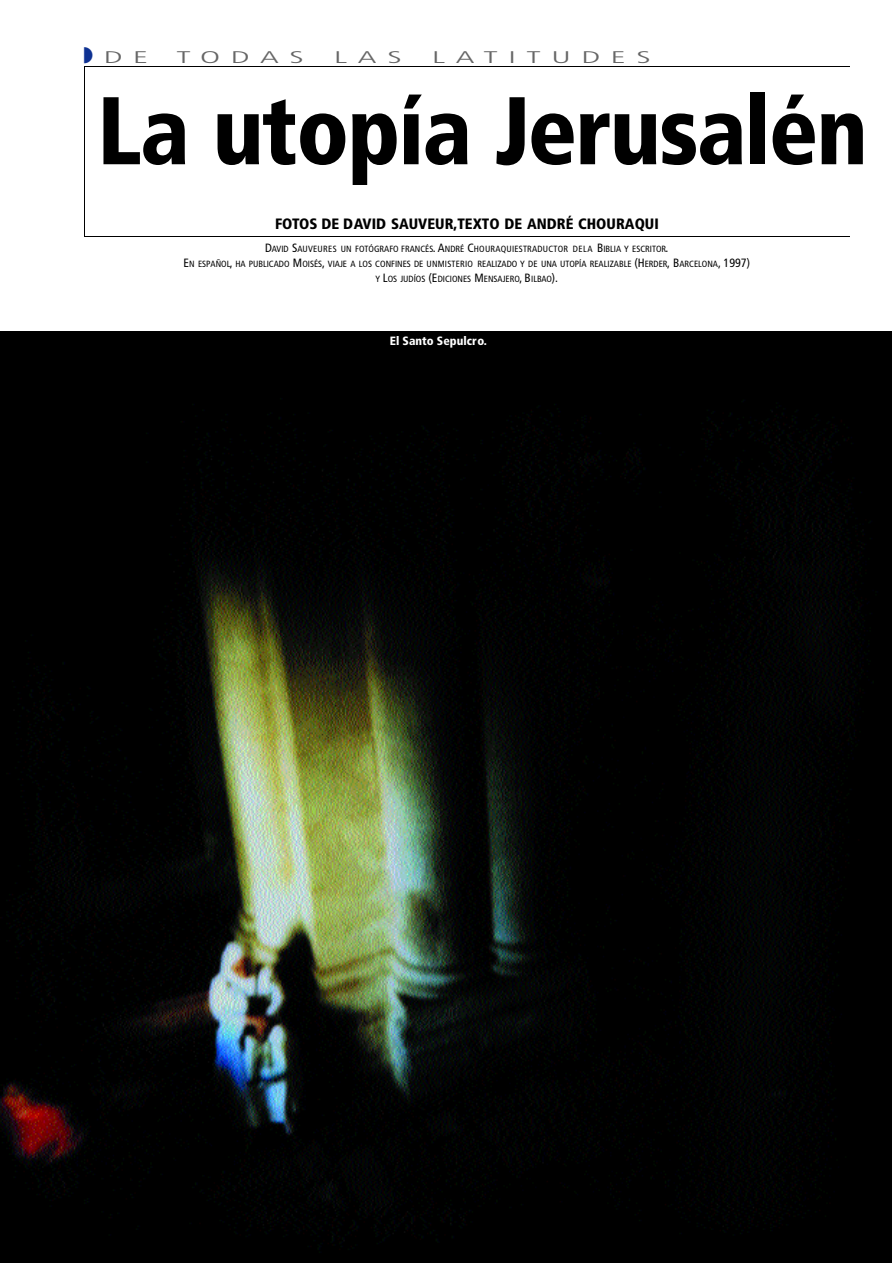
<style>
.page{position:relative;width:893px;height:1263px;background:#fff}
.page>*{position:absolute;margin:0;border:0;box-sizing:border-box;transform-origin:0 0}
.t1{font:900 condensed 96px "Frutiger";letter-spacing:-.02em;color:#000;scale:.96 1}
.t2{font:300 condensed 16.8px "Frutiger";color:#666;scale:2 1}
.t3{font:900 condensed 15px "Frutiger";color:#000}
.t4{font:900 condensed 12px "Frutiger";color:#fff}
.t5{font:condensed 9px/15px "Frutiger";color:#000;text-align:center}
.s1{color:#0e3192}
.s2{font-size:12px}
</style>
<div class="page">
<hr style="left:84px;top:236px;width:765px;height:1px;background:#000">
<img style="left:0;top:352px;width:891px;height:911px">
<div style="left:0;top:332px;width:891px;height:20px;background:#000"></div>
<hr style="left:84px;top:67px;width:1px;height:170px;background:#000">
<hr style="left:84px;top:66px;width:765px;height:1px;background:#000">
<h2 class="t2" style="left:83px;top:50px;width:34px"><span class="s1">◗</span> D E</h2>
<h2 class="t2" style="left:176px;top:50px;width:65px">T O D A S</h2>
<h2 class="t2" style="left:334px;top:50px;width:35px">L A S</h2>
<h2 class="t2" style="left:432px;top:50px;width:111px">L A T I T U D E S</h2>
<h1 class="t1" style="left:97px;top:92px;width:804px">La utopía Je r u s a l é n</h1>
<h3 class="t3" style="left:275px;top:218px;width:385px">FOTOS DE DAVID SAUVEUR,TEXTO DE ANDRÉ CHOURAQUI</h3>
<p class="t5" style="left:184px;top:242px;width:568px"><span class="s2">D</span>AVID <span class="s2">S</span>AUVEURES UN FOTÓGRAFO FRANCÉS<span class="s2">. A</span>NDRÉ <span class="s2">C</span>HOURAQUIESTRADUCTOR DELA <span class="s2">B</span>IBLIA Y ESCRITOR<span class="s2">.<br>E</span>N ESPAÑOL<span class="s2">,</span> HA PUBLICADO <span class="s2">M</span>OISÉS<span class="s2">,</span> VIAJE A LOS CONFINES DE UNMISTERIO REALIZADO Y DE UNA UTOPÍA REALIZABLE <span class="s2">(H</span>ERDER<span class="s2">, B</span>ARCELONA<span class="s2">, 1997)<br></span>Y <span class="s2">L</span>OS JUDÍOS <span class="s2">(E</span>DICIONES <span class="s2">M</span>ENSAJERO<span class="s2">, B</span>ILBAO<span class="s2">).</span></p>
<h3 class="t4" style="left:390px;top:336px;width:98px">El Santo Sepulcro.</h3>
</div>
